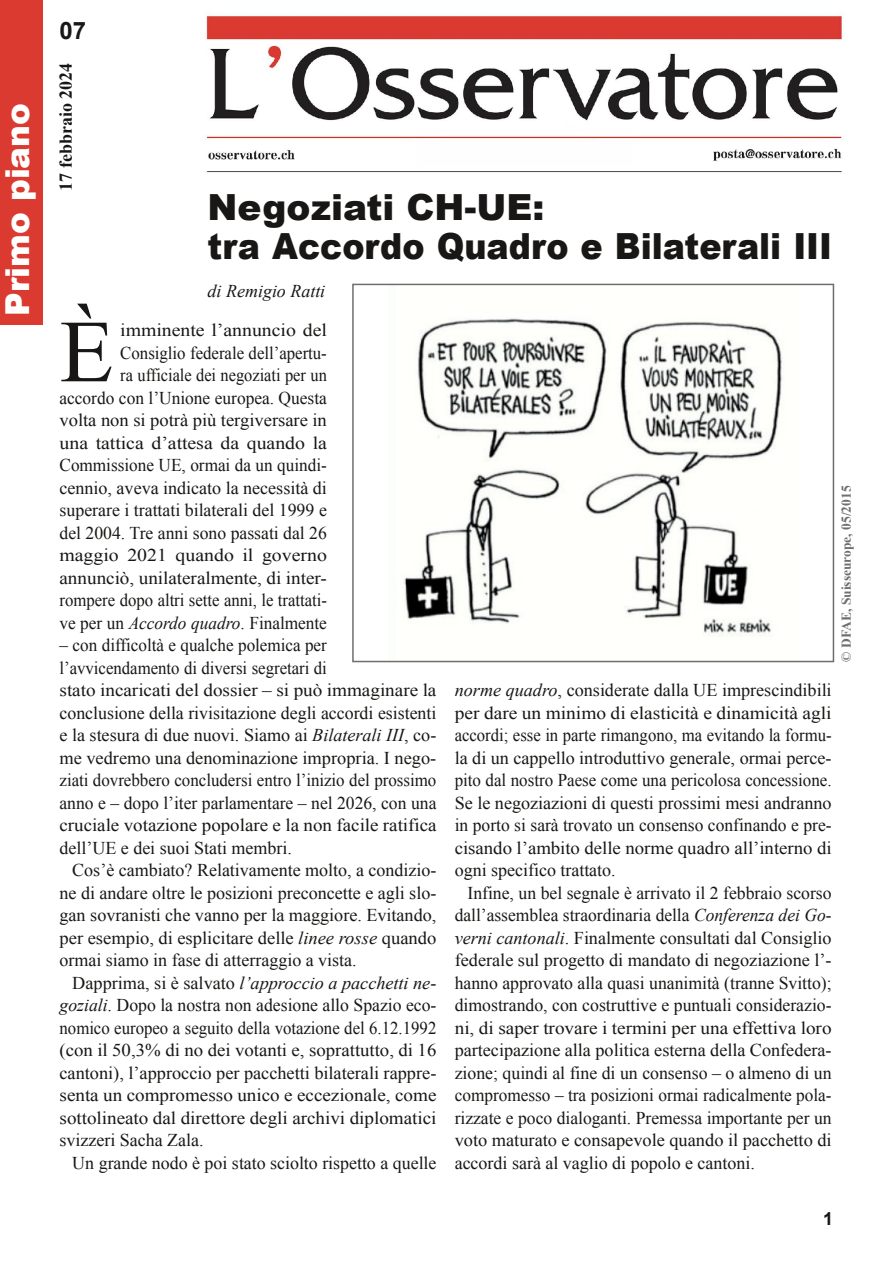
<style>
.page{position:relative;width:893px;height:1263px;background:#fff}
.page>*{position:absolute;margin:0;border:0;box-sizing:border-box;transform-origin:0 0}
.t1{font:88.5px "Times New Roman";color:#181715}
.t2{font:900 36px/39px "Arial";color:#181715}
.t3{font:900 33px "Arial";color:#fff}
.t4{font:700 24px "Arial";color:#181715}
.t5{font:18px/22.5px "Times New Roman";color:#181715;text-align:justify}
.t6{font:18px/22.5px "Times New Roman";color:#181715;text-align:right;scale:1.1 1}
.t7{font:18px/22.5px "Times New Roman";color:#181715;scale:.95 1}
.t8{font:italic 18px "Times New Roman";color:#181715}
.t9{font:700 18px "Times New Roman";color:#181715}
.t10{font:700 18px "Arial";color:#181715}
.t11{font:700 13.5px "Times New Roman";color:#6f6e6e}
.s1{font-style:italic}
</style>
<div class="page">
<img style="left:205px;top:14px;width:638px;height:159px">
<img style="left:389px;top:287px;width:395px;height:372px">
<div style="left:352px;top:284px;width:482px;height:378px;border:2px solid #6f6e6e"></div>
<div style="left:0;top:0;width:43px;height:324px;background:#db3a30"></div>
<h3 class="t3" style="left:-7px;top:316px;width:214px;rotate:-90deg">Primo piano</h3>
<h3 class="t4" style="left:60px;top:17px;width:28px">07</h3>
<p class="t9" style="left:56px;top:190px;width:129px;rotate:-90deg">17 febbraio 2024</p>
<h2 class="t2" style="left:208px;top:187px;width:626px">Negoziati CH-UE:<br>tra Accordo Quadro e Bilaterali III</h2>
<p class="t8" style="left:208px;top:281px;width:119px">di Remigio Ratti</p>
<h1 class="t1" style="left:60px;top:302px;width:55px">È</h1>
<p class="t6" style="left:60px;top:319px;width:245px">imminente l’annuncio del Consiglio federale dell’apertu-<br>ra ufficiale dei negoziati per un<br>accordo con l’Unione europea. Questa volta non si potrà più tergiversare in una tattica d’attesa da quando la Commissione UE, ormai da un quindi&shy;cennio, aveva indicato la necessità di superare i trattati bilaterali del 1999 e del 2004. Tre anni sono passati dal 26 maggio 2021 quando il governo annunciò, unilateralmente, di inter&shy;rompere dopo altri sette anni, le trattati&shy;ve per un <span class="s1">Accordo quadro</span>. Finalmente</p>
<p class="t7" style="left:60px;top:634px;width:398px">– con difficoltà e qualche polemica per l’avvicendamento di diversi segretari di<br>stato incaricati del dossier – si può immaginare la conclusione della rivisitazione degli accordi esistenti e la stesura di due nuovi. Siamo ai <span class="s1">Bilaterali III</span>, co&shy;me vedremo una denominazione impropria. I nego&shy;ziati dovrebbero concludersi entro l’inizio del prossimo anno e – dopo l’iter parlamentare – nel 2026, con una cruciale votazione popolare e la non facile ratifica dell’UE e dei suoi Stati membri.</p>
<p class="t5" style="left:60px;top:859px;width:378px;text-indent:13px">Cos’è cambiato? Relativamente molto, a condizio&shy;ne di andare oltre le posizioni preconcette e agli slo&shy;gan sovranisti che vanno per la maggiore. Evitando, per esempio, di esplicitare delle <span class="s1">linee rosse</span> quando ormai siamo in fase di atterraggio a vista.</p>
<p class="t5" style="left:60px;top:971px;width:378px;text-indent:13px">Dapprima, si è salvato <span class="s1">l’approccio a pacchetti ne&shy;goziali</span>. Dopo la nostra non adesione allo Spazio eco&shy;nomico europeo a seguito della votazione del 6.12.1992 (con il 50,3% di no dei votanti e, soprattutto, di 16 cantoni), l’approccio per pacchetti bilaterali rappre&shy;senta un compromesso unico e eccezionale, come sottolineato dal direttore degli archivi diplomatici svizzeri Sacha Zala.</p>
<p class="t5" style="left:72px;top:1151px;width:366px">Un grande nodo è poi stato sciolto rispetto a quelle</p>
<p class="t5" style="left:455px;top:679px;width:378px"><span class="s1">norme quadro</span>, considerate dalla UE imprescindibili per dare un minimo di elasticità e dinamicità agli accordi; esse in parte rimangono, ma evitando la formu&shy;la di un cappello introduttivo generale, ormai perce&shy;pito dal nostro Paese come una pericolosa concessione.<br>Se le negoziazioni di questi prossimi mesi andranno in porto si sarà trovato un consenso confinando e pre&shy;cisando l’ambito delle norme quadro all’interno di ogni specifico trattato.</p>
<p class="t5" style="left:455px;top:881px;width:378px;text-indent:13px">Infine, un bel segnale è arrivato il 2 febbraio scorso dall’assemblea straordinaria della <span class="s1">Conferenza dei Go&shy;verni cantonali</span>. Finalmente consultati dal Consiglio federale sul progetto di mandato di negoziazione l’- hanno approvato alla quasi unanimità (tranne Svitto); dimostrando, con costruttive e puntuali considerazio&shy;ni, di saper trovare i termini per una effettiva loro partecipazione alla politica esterna della Confedera&shy;zione; quindi al fine di un consenso – o almeno di un compromesso – tra posizioni ormai radicalmente pola&shy;rizzate e poco dialoganti. Premessa importante per un voto maturato e consapevole quando il pacchetto di accordi sarà al vaglio di popolo e cantoni.</p>
<p class="t11" style="left:839px;top:661px;width:177px;rotate:-90deg">© DFAE, Suisseurope, 05/2015</p>
<p class="t10" style="left:823px;top:1208px;width:12px">1</p>
</div>
